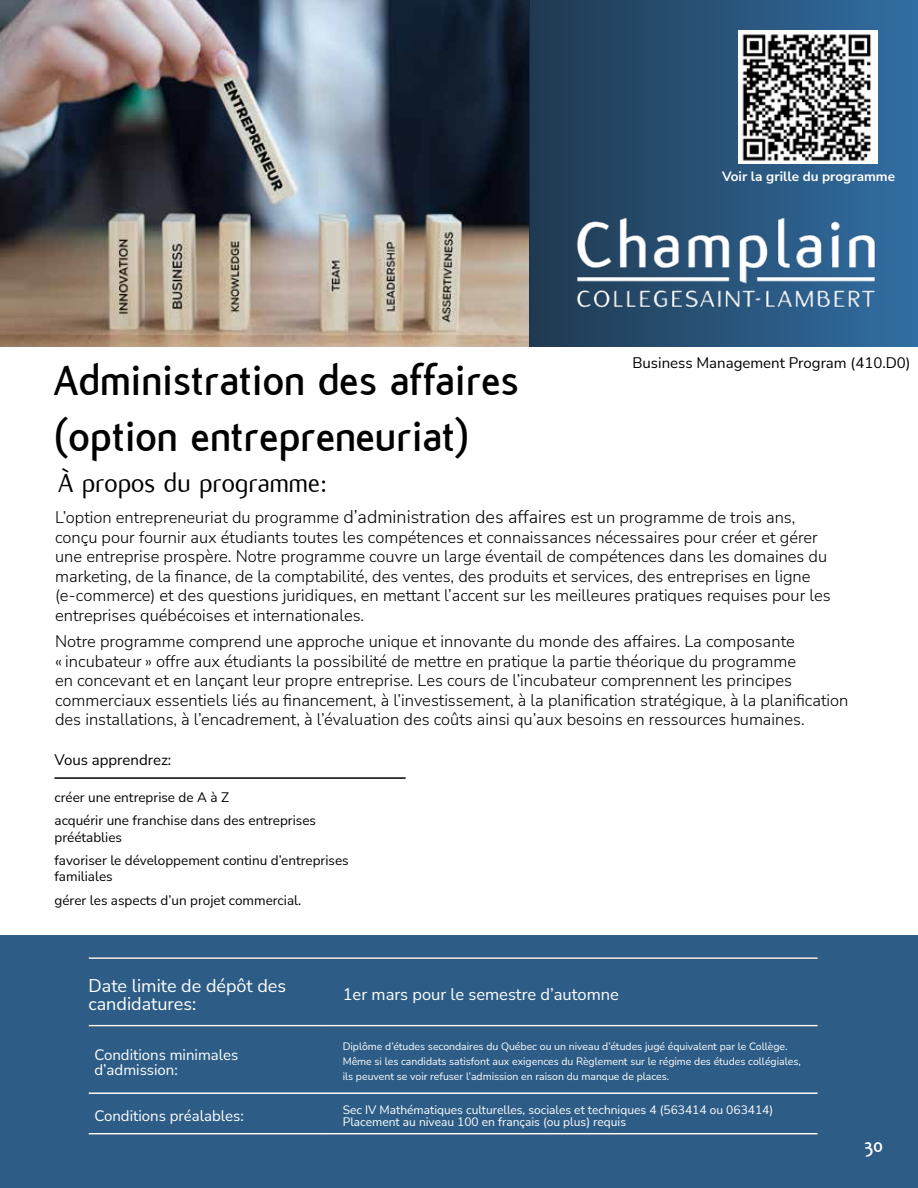
<style>
.page{position:relative;width:918px;height:1188px;background:#fff}
.page>*{position:absolute;margin:0;border:0;box-sizing:border-box;transform-origin:0 0}
.t1{font:700 45px/55.5px "Flux";color:#000}
.t2{font:28.5px "Flux";color:#000}
.t3{font:700 21px "Flux";color:#fff}
.t4{font:18px/18px "Nunito Sans";color:#fff}
.t5{font:300 16.5px/19.5px "Nunito Sans";color:#000}
.t6{font:16.5px "Nunito Sans";color:#fff}
.t7{font:15px/15px "Nunito Sans";color:#fff}
.t8{font:15px "Nunito Sans";color:#000}
.t9{font:13.5px/23.2px "Nunito Sans";color:#000}
.t10{font:700 13.5px "Nunito Sans";color:#fff}
.t11{font:12px/12px "Nunito Sans";color:#fff}
.t12{font:10.5px/15px "Nunito Sans";color:#fff}
.s1{font-size:18px}
</style>
<div class="page">
<div style="left:0;top:935px;width:918px;height:253px;background:#2d5d86"></div>
<hr style="left:88px;top:958px;width:234px;height:1px;background:#000">
<hr style="left:88px;top:1025px;width:234px;height:2px;background:#000">
<hr style="left:322px;top:1025px;width:496px;height:2px;background:#000">
<hr style="left:88px;top:1093px;width:234px;height:1px;background:#000">
<hr style="left:88px;top:1134px;width:234px;height:1px;background:#000">
<hr style="left:322px;top:1134px;width:496px;height:1px;background:#000">
<img style="left:0;top:0;width:918px;height:347px">
<img style="left:569px;top:199px;width:331px;height:133px">
<img style="left:738px;top:31px;width:139px;height:133px">
<hr style="left:54px;top:777px;width:352px;height:2px;background:#000101">
<hr style="left:89px;top:1025px;width:729px;height:1px;background:#fff">
<hr style="left:89px;top:957px;width:729px;height:2px;background:#fff">
<hr style="left:89px;top:1133px;width:729px;height:1px;background:#fff">
<hr style="left:89px;top:1092px;width:729px;height:2px;background:#fff">
<h1 class="t1" style="left:54px;top:353px;width:467px">Administration des affaires (option entrepreneuriat)</h1>
<h2 class="t2" style="left:58px;top:468px;width:270px">À propos du programme:</h2>
<p class="t10" style="left:722px;top:167px;width:175px">Voir la grille du programme</p>
<p class="t8" style="left:632px;top:352px;width:280px">Business Management Program (410.D0)</p>
<p class="t5" style="left:55px;top:507px;width:777px">L’option entrepreneuriat du programme <span class="s1">d’administration des affaires</span> est un programme de trois ans, conçu pour fournir aux étudiants toutes les compétences et connaissances nécessaires pour créer et gérer une entreprise prospère. Notre programme couvre un large éventail de compétences dans les domaines du marketing, de la finance, de la comptabilité, des ventes, des produits et services, des entreprises en ligne (e-commerce) et des questions juridiques, en mettant l’accent sur les meilleures pratiques requises pour les entreprises québécoises et internationales.</p>
<p class="t5" style="left:55px;top:631px;width:795px">Notre programme comprend une approche unique et innovante du monde des affaires. La composante<br>« incubateur » offre aux étudiants la possibilité de mettre en pratique la partie théorique du programme<br>en concevant et en lançant leur propre entreprise. Les cours de l’incubateur comprennent les principes commerciaux essentiels liés au financement, à l’investissement, à la planification stratégique, à la planification des installations, à l’encadrement, à l’évaluation des coûts ainsi qu’aux besoins en ressources humaines.</p>
<p class="t8" style="left:55px;top:749px;width:118px">Vous apprendrez:</p>
<p class="t9" style="left:55px;top:785px;width:263px">créer une entreprise de A à Z<br>acquérir une franchise dans des entreprises</p>
<p class="t9" style="left:55px;top:825px;width:296px">préétablies<br>favoriser le développement continu d’entreprises</p>
<p class="t9" style="left:55px;top:865px;width:248px">familiales<br>gérer les aspects d’un projet commercial.</p>
<p class="t4" style="left:88px;top:976px;width:199px">Date limite de dépôt des candidatures:</p>
<p class="t6" style="left:343px;top:983px;width:278px">1er mars pour le semestre d’automne</p>
<p class="t7" style="left:94px;top:1046px;width:145px">Conditions minimales d’admission:</p>
<p class="t12" style="left:343px;top:1038px;width:460px">Diplôme d’études secondaires du Québec ou un niveau d’études jugé équivalent par le Collège.<br>Même si les candidats satisfont aux exigences du Règlement sur le régime des études collégiales, ils peuvent se voir refuser l’admission en raison du manque de places.</p>
<p class="t7" style="left:94px;top:1108px;width:151px">Conditions préalables:</p>
<p class="t11" style="left:343px;top:1103px;width:432px">Sec IV Mathématiques culturelles, sociales et techniques 4 (563414 ou 063414)<br>Placement au niveau 100 en français (ou plus) requis</p>
<p class="t3" style="left:864px;top:1134px;width:21px">30</p>
</div>
